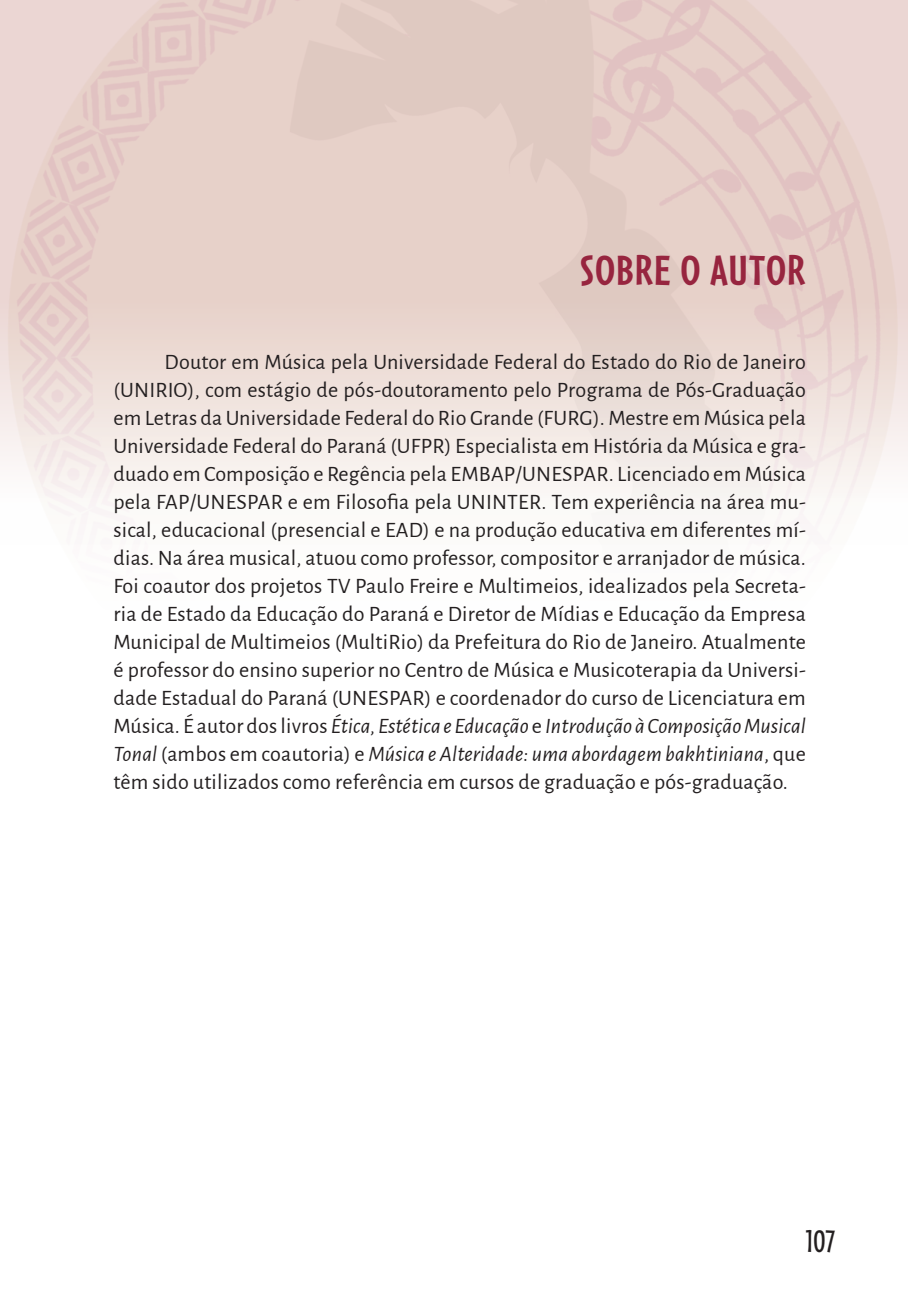
<style>
.page{position:relative;width:908px;height:1304px;background:#fff}
.page>*{position:absolute;margin:0;border:0;box-sizing:border-box;transform-origin:0 0}
.t1{font:700 44px "Cafeteria";letter-spacing:.03em;color:#97253f}
.t2{font:32px "Cafeteria";color:#231f20}
.t3{font:22px/28px "Alegreya Sans";letter-spacing:.01em;color:#231f20;text-align:justify}
.s1{font-style:italic}
</style>
<div class="page">
<h1 class="t1" style="left:580px;top:242px;width:227px">SOBRE O AUTOR</h1>
<p class="t3" style="left:113px;top:347px;width:693px;text-indent:51px">Doutor em Música pela Universidade Federal do Estado do Rio de Janeiro (UNIRIO), com estágio de pós-doutoramento pelo Programa de Pós-Graduação em Letras da Universidade Federal do Rio Grande (FURG). Mestre em Música pela Universidade Federal do Paraná (UFPR) Especialista em História da Música e gra&shy;duado em Composição e Regência pela EMBAP/UNESPAR. Licenciado em Música pela FAP/UNESPAR e em Filosofia pela UNINTER. Tem experiência na área mu&shy;sical, educacional (presencial e EAD) e na produção educativa em diferentes mí&shy;dias. Na área musical, atuou como professor, compositor e arranjador de música.<br>Foi coautor dos projetos TV Paulo Freire e Multimeios, idealizados pela Secreta&shy;ria de Estado da Educação do Paraná e Diretor de Mídias e Educação da Empresa Municipal de Multimeios (MultiRio) da Prefeitura do Rio de Janeiro. Atualmente é professor do ensino superior no Centro de Música e Musicoterapia da Universi&shy;dade Estadual do Paraná (UNESPAR) e coordenador do curso de Licenciatura em Música. É autor dos livros <span class="s1">Ética, Estética e Educação</span> e <span class="s1">Introdução à Composição Musical Tonal</span> (ambos em coautoria) e <span class="s1">Música e Alteridade: uma abordagem bakhtiniana</span>, que têm sido utilizados como referência em cursos de graduação e pós-graduação.</p>
<h2 class="t2" style="left:805px;top:1221px;width:31px">107</h2>
</div>
